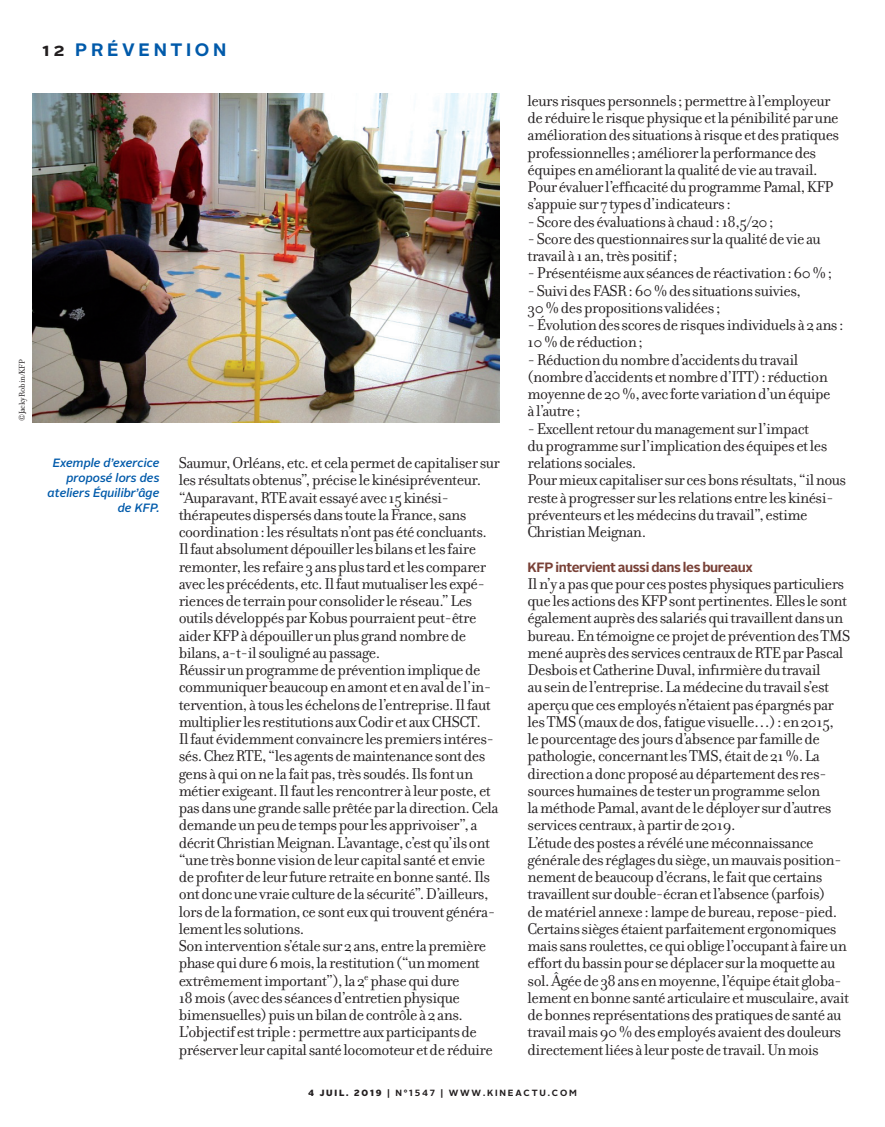
<style>
.page{position:relative;width:885px;height:1127px;background:#fff}
.page>*{position:absolute;margin:0;border:0;box-sizing:border-box;transform-origin:0 0}
.t1{font:700 18px "Alright Sans";letter-spacing:.2em;color:#015aaa}
.texte_courant{font:16.8px/17.2px "Filosofia OT";letter-spacing:-.03em;color:#231f20}
.inter{font:700 13.5px "Alright Sans";letter-spacing:-.03em;color:#794137}
.légende_bleu{font:italic 500 12px/15px "Alright Sans";color:#015aaa;text-align:right}
.t2{font:700 9px "Alright Sans";letter-spacing:.2em;color:#231f20}
.credit_photo{font:9px "Filosofia OT";letter-spacing:-.03em;color:#231f20}
.s1{color:#231f20}
.s2{font-weight:900}
</style>
<div class="page">
<img style="left:32px;top:94px;width:468px;height:328px">
<p class="credit_photo" style="left:17px;top:421px;width:63px;rotate:-90deg">©Jacky Robin/KFP</p>
<p class="t1" style="left:43px;top:37px;width:185px"><span class="s1">12</span> PRÉVENTION</p>
<p class="légende_bleu" style="left:48px;top:456px;width:113px">Exemple d’exercice proposé lors des ateliers Équilibr’âge de KFP.</p>
<p class="texte_courant" style="left:179px;top:454px;width:323px">Saumur, Orléans, etc. et cela permet de capitaliser sur les résultats obtenus”, précise le kinésipréventeur. “Auparavant, RTE avait essayé avec 15 kinési&shy;thérapeutes dispersés dans toute la France, sans coordination : les résultats n’ont pas été concluants.<br>Il faut absolument dépouiller les bilans et les faire remonter, les refaire 3 ans plus tard et les comparer avec les précédents, etc. Il faut mutualiser les expé&shy;riences de terrain pour consolider le réseau.” Les outils développés par Kobus pourraient peut-être aider KFP à dépouiller un plus grand nombre de bilans, a-t-il souligné au passage.</p>
<p class="texte_courant" style="left:179px;top:661px;width:314px">Réussir un programme de prévention implique de communiquer beaucoup en amont et en aval de l’in&shy;tervention, à tous les échelons de l’entreprise. Il faut multiplier les restitutions aux Codir et aux CHSCT.</p>
<p class="texte_courant" style="left:179px;top:730px;width:321px">Il faut évidemment convaincre les premiers intéres&shy;sés. Chez RTE, “les agents de maintenance sont des gens à qui on ne la fait pas, très soudés. Ils font un métier exigeant. Il faut les rencontrer à leur poste, et pas dans une grande salle prêtée par la direction. Cela demande un peu de temps pour les apprivoiser”, a décrit Christian Meignan. L’avantage, c’est qu’ils ont “une très bonne vision de leur capital santé et envie de profiter de leur future retraite en bonne santé. Ils ont donc une vraie culture de la sécurité”. D’ailleurs, lors de la formation, ce sont eux qui trouvent généra&shy;lement les solutions.</p>
<p class="texte_courant" style="left:179px;top:937px;width:309px">Son intervention s’étale sur 2 ans, entre la première phase qui dure 6 mois, la restitution (“un moment extrêmement important”), la 2<sup>e</sup> phase qui dure</p>
<p class="texte_courant" style="left:179px;top:989px;width:315px">18 mois (avec des séances d’entretien physique bimensuelles) puis un bilan de contrôle à 2 ans.<br>L’objectif est triple : permettre aux participants de préserver leur capital santé locomoteur et de réduire</p>
<p class="texte_courant" style="left:527px;top:92px;width:313px">leurs risques personnels ; permettre à l’employeur de réduire le risque physique et la pénibilité par une amélioration des situations à risque et des pratiques professionnelles ; améliorer la performance des équipes en améliorant la qualité de vie au travail.</p>
<p class="texte_courant" style="left:527px;top:178px;width:307px">Pour évaluer l’efficacité du programme Pamal, KFP s’appuie sur 7 types d’indicateurs :</p>
<p class="texte_courant" style="left:527px;top:213px;width:248px">- Score des évaluations à chaud : 18,5/20 ;</p>
<p class="texte_courant" style="left:527px;top:230px;width:295px">- Score des questionnaires sur la qualité de vie au</p>
<p class="texte_courant" style="left:527px;top:247px;width:152px">travail à 1 an, très positif ;</p>
<p class="texte_courant" style="left:527px;top:265px;width:306px">- Présentéisme aux séances de réactivation : 60 % ;</p>
<p class="texte_courant" style="left:527px;top:282px;width:275px">- Suivi des FASR : 60 % des situations suivies,</p>
<p class="texte_courant" style="left:527px;top:299px;width:194px">30 % des propositions validées ;</p>
<p class="texte_courant" style="left:527px;top:316px;width:317px">- Évolution des scores de risques individuels à 2 ans :<br>10 % de réduction ;</p>
<p class="texte_courant" style="left:527px;top:351px;width:304px">- Réduction du nombre d’accidents du travail (nombre d’accidents et nombre d’ITT) : réduction moyenne de 20 %, avec forte variation d’un équipe</p>
<p class="texte_courant" style="left:527px;top:403px;width:54px">à l’autre ;</p>
<p class="texte_courant" style="left:527px;top:420px;width:283px">- Excellent retour du management sur l’impact</p>
<p class="texte_courant" style="left:527px;top:437px;width:301px">du programme sur l’implication des équipes et les relations sociales.</p>
<p class="texte_courant" style="left:527px;top:472px;width:320px">Pour mieux capitaliser sur ces bons résultats, “il nous reste à progresser sur les relations entre les kinési&shy;préventeurs et les médecins du travail”, estime Christian Meignan.</p>
<p class="inter" style="left:527px;top:557px;width:227px">KFP intervient aussi dans les bureaux</p>
<p class="texte_courant" style="left:527px;top:575px;width:324px">Il n’y a pas que pour ces postes physiques particuliers que les actions des KFP sont pertinentes. Elles le sont également auprès des salariés qui travaillent dans un bureau. En témoigne ce projet de prévention des TMS mené auprès des services centraux de RTE par Pascal Desbois et Catherine Duval, infirmière du travail<br>au sein de l’entreprise. La médecine du travail s’est aperçu que ces employés n’étaient pas épargnés par les TMS (maux de dos, fatigue visuelle…) : en 2015,</p>
<p class="texte_courant" style="left:527px;top:730px;width:301px">le pourcentage des jours d’absence par famille de pathologie, concernant les TMS, était de 21 %. La direction a donc proposé au département des res&shy;sources humaines de tester un programme selon</p>
<p class="texte_courant" style="left:527px;top:799px;width:305px">la méthode Pamal, avant de le déployer sur d’autres services centraux, à partir de 2019.</p>
<p class="texte_courant" style="left:527px;top:834px;width:323px">L’étude des postes a révélé une méconnaissance générale des réglages du siège, un mauvais position&shy;nement de beaucoup d’écrans, le fait que certains travaillent sur double-écran et l’absence (parfois)<br>de matériel annexe : lampe de bureau, repose-pied.<br>Certains sièges étaient parfaitement ergonomiques mais sans roulettes, ce qui oblige l’occupant à faire un effort du bassin pour se déplacer sur la moquette au sol. Âgée de 38 ans en moyenne, l’équipe était globa&shy;lement en bonne santé articulaire et musculaire, avait de bonnes représentations des pratiques de santé au travail mais 90 % des employés avaient des douleurs directement liées à leur poste de travail. Un mois</p>
<p class="t2" style="left:308px;top:1086px;width:270px"><span class="s2">4 JUIL. 2019</span> | N°1547 | WWW.KINEACTU.COM</p>
</div>
